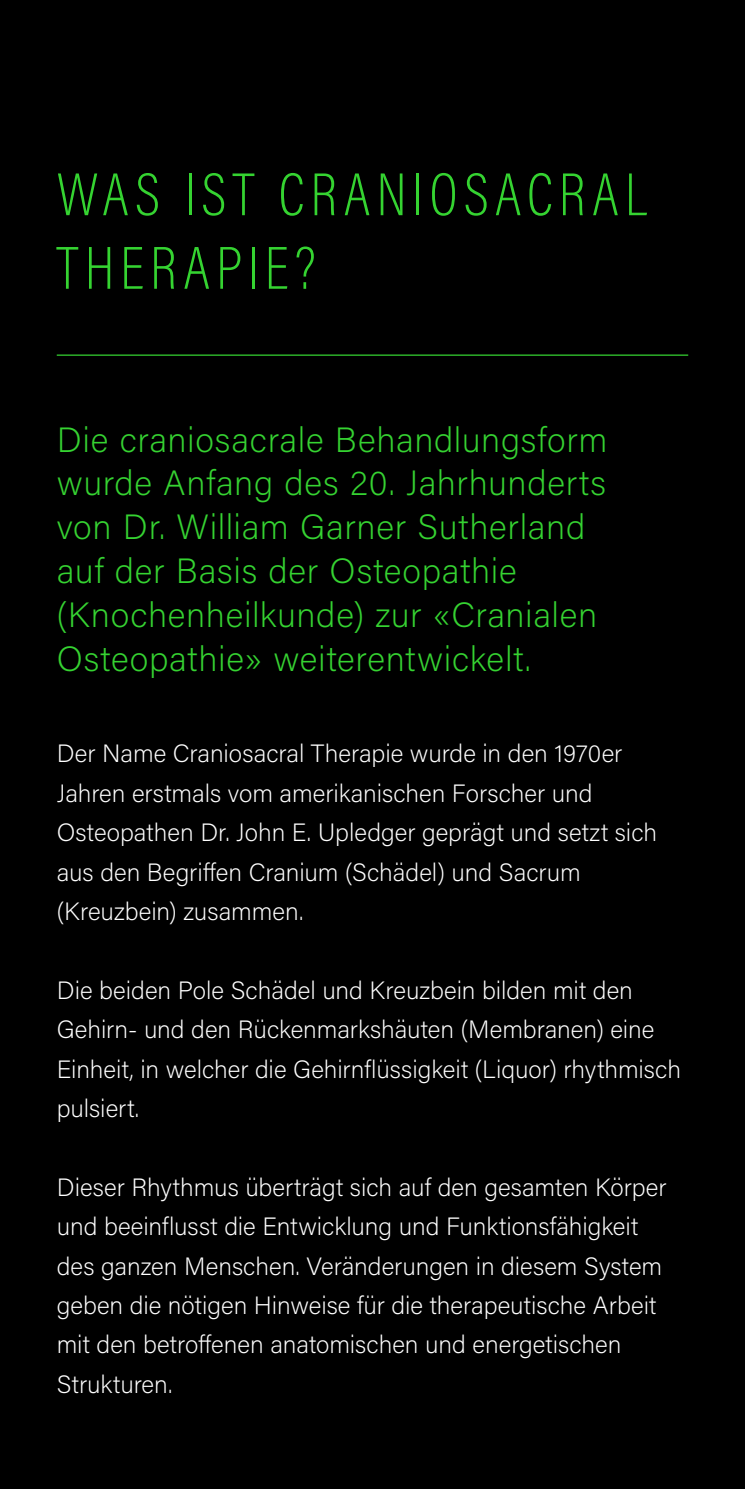
<style>
.page{position:relative;width:745px;height:1489px;background:#fff}
.page>*{position:absolute;margin:0;border:0;box-sizing:border-box;transform-origin:0 0}
.t1{font:200 61.25px/73.5px "Acumin Pro Cond";letter-spacing:.095em;color:#35d331}
.t2{font:200 35px/43.8px "Acumin Pro";letter-spacing:.02em;color:#35d331}
.t3{font:200 25px/39.5px "Acumin Pro";color:#fff}
</style>
<div class="page">
<div style="left:0;top:0;width:744px;height:1488px;background:#000"></div>
<hr style="left:57px;top:354px;width:630px;height:2px;background:#35d331">
<h1 class="t1" style="left:57px;top:156px;width:591px">WAS IST CRANIOSACRAL<br>THERAPIE?</h1>
<h2 class="t2" style="left:57px;top:416px;width:552px">Die craniosacrale Behandlungsform wurde Anfang des 20. Jahrhunderts von Dr. William Garner Sutherland auf der Basis der Osteopathie (Knochenheilkunde) zur «Cranialen Osteopathie» weiterentwickelt.</h2>
<p class="t3" style="left:57px;top:733px;width:601px">Der Name Craniosacral Therapie wurde in den 1970er Jahren erstmals vom amerikanischen Forscher und Osteopathen Dr. John E. Upledger geprägt und setzt sich aus den Begriffen Cranium (Schädel) und Sacrum (Kreuzbein) zusammen.</p>
<p class="t3" style="left:57px;top:969px;width:625px">Die beiden Pole Schädel und Kreuzbein bilden mit den Gehirn- und den Rückenmarkshäuten (Membranen) eine Einheit, in welcher die Gehirnflüssigkeit (Liquor) rhythmisch pulsiert.</p>
<p class="t3" style="left:57px;top:1166px;width:611px">Dieser Rhythmus überträgt sich auf den gesamten Körper und beeinflusst die Entwicklung und Funktionsfähigkeit des ganzen Menschen. Veränderungen in diesem System geben die nötigen Hinweise für die therapeutische Arbeit mit den betroffenen anatomischen und energetischen Strukturen.</p>
</div>
